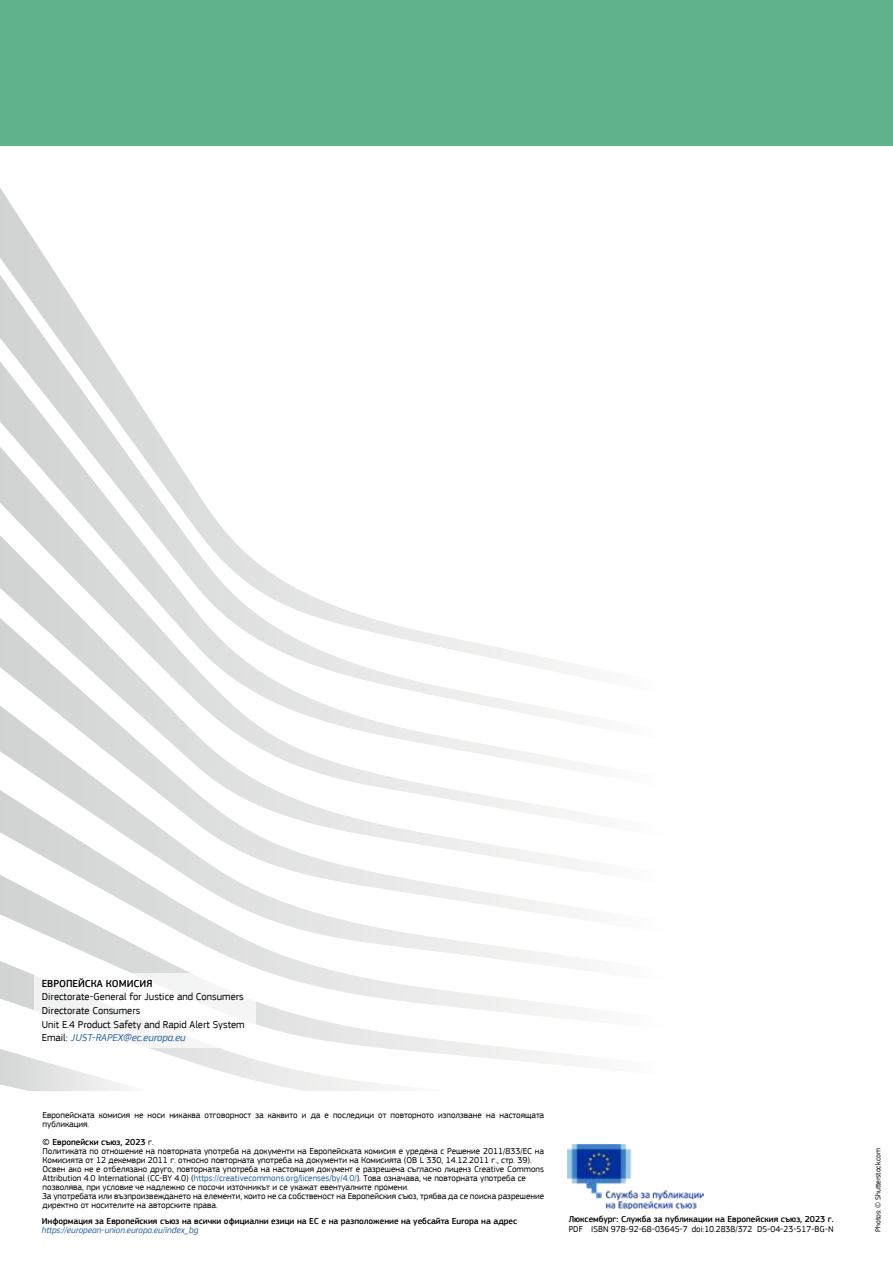
<style>
.page{position:relative;width:893px;height:1263px;background:#fff}
.page>*{position:absolute;margin:0;border:0;box-sizing:border-box;transform-origin:0 0}
.t1{font:10.5px/13.5px "EC Square Sans Pro";color:#000}
.t2{font:500 10.5px "EC Square Sans Pro";color:#000}
.t3{font:9px/9px "EC Square Sans Pro";color:#000}
.t4{font:500 9px "EC Square Sans Pro";color:#000}
.t5{font:italic 9px "EC Square Sans Pro";color:#215e9e}
.t6{font:7.5px "EC Square Sans Pro";letter-spacing:-.01em;color:#000}
.s1{font-style:italic;color:#215e9e}
.s2{font-weight:500}
.s3{color:#215e9e}
</style>
<div class="page">
<svg style="left:0;top:188px;width:57px;height:87px"></svg>
<svg style="left:9px;top:837px;width:558px;height:38px"></svg>
<svg style="left:0;top:875px;width:567px;height:190px"></svg>
<svg style="left:0;top:961px;width:452px;height:130px"></svg>
<svg style="left:0;top:1049px;width:148px;height:42px"></svg>
<svg style="left:0;top:275px;width:112px;height:86px"></svg>
<svg style="left:0;top:361px;width:168px;height:86px"></svg>
<svg style="left:0;top:447px;width:567px;height:390px"></svg>
<div style="left:34px;top:973px;width:222px;height:75px;background:#fff"></div>
<div style="left:0;top:0;width:893px;height:145px;background:#5fb28b"></div>
<img style="left:567px;top:1144px;width:136px;height:65px">
<p class="t2" style="left:42px;top:977px;width:112px">ЕВРОПЕЙСКА КОМИСИЯ</p>
<p class="t1" style="left:42px;top:990px;width:204px">Directorate-General for Justice and Consumers Directorate Consumers<br>Unit E.4 Product Safety and Rapid Alert System Email: <span class="s1">JUST-RAPEX@ec.europa.eu</span></p>
<p class="t3" style="left:43px;top:1111px;width:503px">Европейската комисия не носи никаква отговорност за каквито и да е последици от повторното използване на настоящата публикация.</p>
<p class="t3" style="left:43px;top:1138px;width:503px"><span class="s2">© Европейски съюз, 2023</span> г.<br>Политиката по отношение на повторната употреба на документи на Европейската комисия е уредена с Решение 2011/833/ЕС на Комисията от 12 декември 2011 г. относно повторната употреба на документи на Комисията (OВ L 330, 14.12.2011 г., стр. 39).<br>Освен ако не е отбелязано друго, повторната употреба на настоящия документ е разрешена съгласно лиценз Creative Commons Attribution 4.0 International (CC-BY 4.0) (<span class="s3">https://creativecommons.org/licenses/by/4.0/</span>). Това означава, че повторната употреба се позволява, при условие че надлежно се посочи източникът и се укажат евентуалните промени.<br>За употребата или възпроизвеждането на елементи, които не са собственост на Европейския съюз, трябва да се поиска разрешение директно от носителите на авторските права.</p>
<p class="t4" style="left:42px;top:1216px;width:477px">Информация за Европейския съюз на всички официални езици на ЕС е на разположение на уебсайта Europa на адрес</p>
<p class="t5" style="left:42px;top:1225px;width:158px">https://european-union.europa.eu/index_bg</p>
<p class="t4" style="left:569px;top:1214px;width:267px">Люксембург: Служба за публикации на Европейския съюз, 2023 г.</p>
<p class="t3" style="left:569px;top:1225px;width:266px">PDF ISBN 978-92-68-03645-7 doi:10.2838/372 DS-04-23-517-BG-N</p>
<p class="t6" style="left:874px;top:1231px;width:85px;rotate:-90deg">Photos: © Shutterstock.com</p>
</div>
